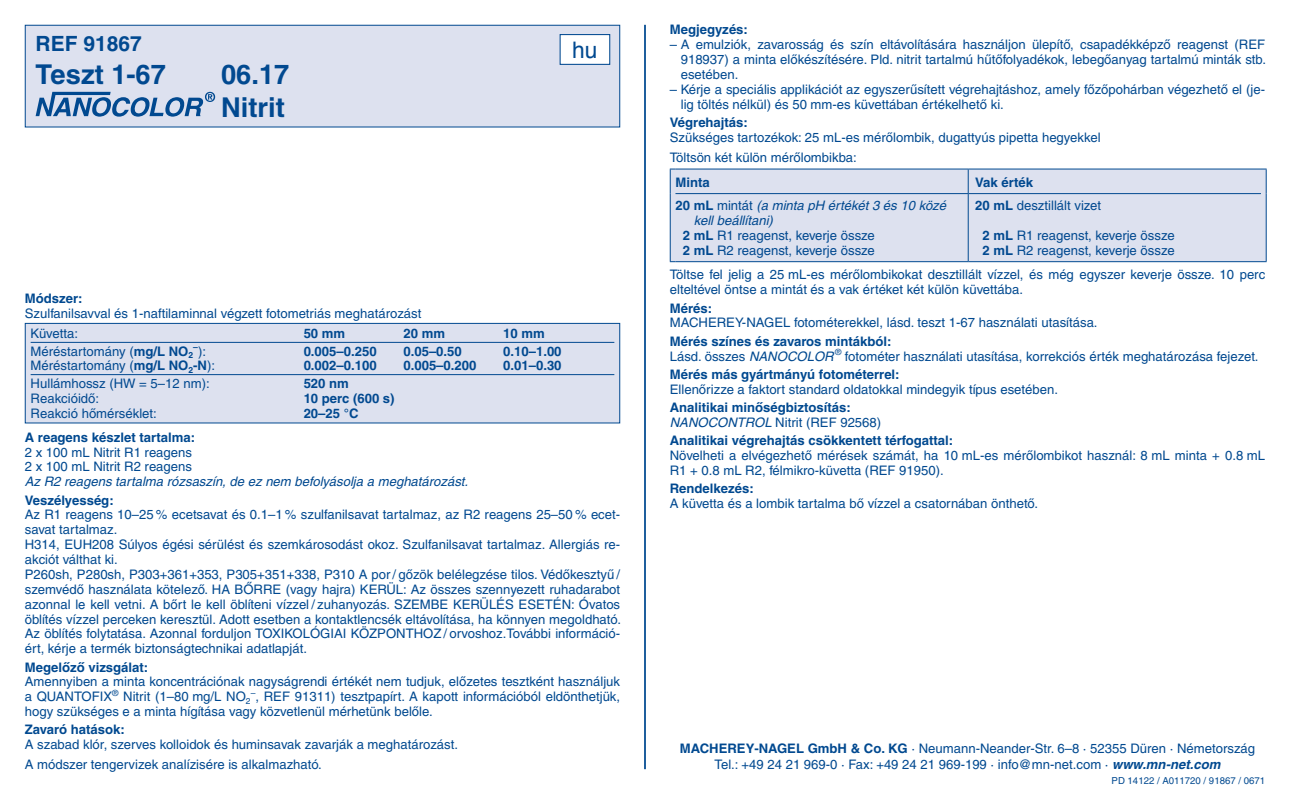
<style>
.page{position:relative;width:1290px;height:794px;background:#fff}
.page>*{position:absolute;margin:0;border:0;box-sizing:border-box;transform-origin:0 0}
.t1{font:700 27.3px/32.9px "Helvetica LT Pro";color:#014990}
.t2{font:22.75px "Helvetica";color:#014990}
.t3{font:700 21px "Helvetica LT Pro";color:#014990}
.t4{font:13.12px/14.9px "Helvetica LT Pro";color:#014990}
.t5{font:700 13.12px/14.9px "Helvetica LT Pro";color:#014990}
.t6{font:italic 13.12px "Helvetica LT Pro";color:#014990}
.t7{font:9.62px "Helvetica LT Pro";color:#014990}
.s1{font-weight:700}
.s2{font-weight:700;font-style:normal}
.s3{font-style:normal}
.s4{font-style:italic}
.s5{font-weight:400;font-style:italic}
.s6{font-weight:400}
.s7{font-weight:700;font-style:italic}
</style>
<div class="page">
<hr style="left:644px;top:25px;width:2px;height:744px;background:#014990">
<div style="left:25px;top:25px;width:595px;height:102px;background:#dde1ef"></div>
<svg style="left:36px;top:92px;width:179px;height:25px"></svg>
<div style="left:25px;top:25px;width:595px;height:102px;border:1px solid #014990"></div>
<div style="left:560px;top:35px;width:50px;height:29px;background:#fff"></div>
<div style="left:560px;top:34px;width:50px;height:31px;border:1px solid #014990"></div>
<div style="left:25px;top:323px;width:595px;height:100px;background:#dde1ef"></div>
<hr style="left:31px;top:342px;width:583px;height:1px;background:#014990">
<hr style="left:31px;top:374px;width:583px;height:1px;background:#014990">
<div style="left:25px;top:323px;width:595px;height:100px;border:1px solid #014990"></div>
<div style="left:671px;top:170px;width:595px;height:91px;background:#dde1ef"></div>
<svg style="left:670px;top:169px;width:5px;height:25px"></svg>
<hr style="left:675px;top:169px;width:293px;height:1px;background:#014990">
<svg style="left:968px;top:170px;width:1px;height:23px"></svg>
<hr style="left:968px;top:169px;width:293px;height:1px;background:#014990">
<svg style="left:1261px;top:169px;width:6px;height:25px"></svg>
<hr style="left:670px;top:194px;width:1px;height:67px;background:#014990">
<hr style="left:675px;top:193px;width:293px;height:1px;background:#014990">
<hr style="left:675px;top:261px;width:293px;height:1px;background:#014990">
<hr style="left:968px;top:194px;width:1px;height:67px;background:#014990">
<hr style="left:968px;top:193px;width:293px;height:1px;background:#014990">
<hr style="left:968px;top:261px;width:293px;height:1px;background:#014990">
<hr style="left:1266px;top:194px;width:1px;height:67px;background:#014990">
<h3 class="t3" style="left:36px;top:30px;width:108px">REF 91867</h3>
<h1 class="t1" style="left:36px;top:58px;width:132px">Teszt 1-67</h1>
<h1 class="t1" style="left:221px;top:58px;width:70px">06.17<br>Nitrit</h1>
<h2 class="t2" style="left:572px;top:32px;width:27px">hu</h2>
<p class="t5" style="left:25px;top:291px;width:59px">Módszer:</p>
<p class="t4" style="left:31px;top:303px;width:392px;line-height:20.3px;text-indent:-6px">Szulfanilsavval és 1-naftilaminnal végzett fotometriás meghatározást<br>Küvetta:</p>
<p class="t5" style="left:304px;top:326px;width:43px">50 mm</p>
<p class="t5" style="left:403px;top:326px;width:43px">20 mm</p>
<p class="t5" style="left:503px;top:326px;width:43px">10 mm</p>
<p class="t4" style="left:31px;top:343px;width:177px">Méréstartomány (<span class="s1">mg/L NO</span><sub>2</sub><sup>–</sup>):</p>
<p class="t5" style="left:304px;top:343px;width:74px">0.005–0.250</p>
<p class="t5" style="left:403px;top:343px;width:60px">0.05–0.50</p>
<p class="t5" style="left:503px;top:343px;width:60px">0.10–1.00</p>
<p class="t4" style="left:31px;top:358px;width:186px">Méréstartomány (<span class="s1">mg/L NO</span><sub>2</sub><span class="s1">-N</span>):</p>
<p class="t5" style="left:304px;top:358px;width:74px">0.002–0.100</p>
<p class="t5" style="left:403px;top:358px;width:74px">0.005–0.200</p>
<p class="t5" style="left:503px;top:358px;width:60px">0.01–0.30</p>
<p class="t4" style="left:31px;top:376px;width:181px">Hullámhossz (HW = 5–12 nm):</p>
<p class="t5" style="left:304px;top:376px;width:47px">520 nm</p>
<p class="t4" style="left:31px;top:390px;width:70px">Reakcióidő:</p>
<p class="t5" style="left:304px;top:391px;width:92px">10 perc (600 s)</p>
<p class="t4" style="left:31px;top:405px;width:128px">Reakció hőmérséklet:</p>
<p class="t5" style="left:304px;top:405px;width:56px">20–25 °C</p>
<p class="t5" style="left:25px;top:429px;width:172px">A reagens készlet tartalma:</p>
<p class="t4" style="left:25px;top:444px;width:169px">2 x 100 mL Nitrit R1 reagens<br>2 x 100 mL Nitrit R2 reagens</p>
<p class="t6" style="left:25px;top:474px;width:445px">Az R2 reagens tartalma rózsaszín, de ez nem befolyásolja a meghatározást.</p>
<p class="t5" style="left:25px;top:492px;width:90px">Veszélyesség:</p>
<p class="t4" style="left:25px;top:507px;width:598px">Az R1 reagens 10–25 % ecetsavat és 0.1–1 % szulfanilsavat tartalmaz, az R2 reagens 25–50 % ecet&shy;savat tartalmaz.<br>H314, EUH208 Súlyos égési sérülést és szemkárosodást okoz. Szulfanilsavat tartalmaz. Allergiás re&shy;akciót válthat ki.<br>P260sh, P280sh, P303+361+353, P305+351+338, P310 A por / gőzök belélegzése tilos. Védőkesztyű / szemvédő használata kötelező. HA BŐRRE (vagy hajra) KERÜL: Az összes szennyezett ruhadarabot azonnal le kell vetni. A bőrt le kell öblíteni vízzel / zuhanyozás. SZEMBE KERÜLÉS ESETÉN: Óvatos öblítés vízzel perceken keresztül. Adott esetben a kontaktlencsék eltávolítása, ha könnyen megoldható.<br>Az öblítés folytatása. Azonnal forduljon TOXIKOLÓGIAI KÖZPONTHOZ / orvoshoz.További információ&shy;ért, kérje a termék biztonságtechnikai adatlapját.</p>
<p class="t5" style="left:25px;top:659px;width:125px">Megelőző vizsgálat:</p>
<p class="t4" style="left:25px;top:674px;width:597px;text-align:justify">Amennyiben a minta koncentrációnak nagyságrendi értékét nem tudjuk, előzetes tesztként használjuk a QUANTOFIX<sup>®</sup> Nitrit (1–80 mg/L NO<sub>2</sub><sup>–</sup>, REF 91311) tesztpapírt. A kapott információból eldönthetjük, hogy szükséges e a minta hígítása vagy közvetlenül mérhetünk belőle.</p>
<p class="t5" style="left:25px;top:722px;width:101px">Zavaró hatások:</p>
<p class="t4" style="left:25px;top:735px;width:435px;line-height:19.8px">A szabad klór, szerves kolloidok és huminsavak zavarják a meghatározást.<br>A módszer tengervizek analízisére is alkalmazható.</p>
<p class="t5" style="left:670px;top:22px;width:80px">Megjegyzés:</p>
<p class="t4" style="left:681px;top:37px;width:587px;text-align:justify;text-indent:-11px">– A emulziók, zavarosság és szín eltávolítására használjon ülepítő, csapadékképző reagenst (REF 918937) a minta előkészítésére. Pld. nitrit tartalmú hűtőfolyadékok, lebegőanyag tartalmú minták stb. esetében.</p>
<p class="t4" style="left:681px;top:82px;width:586px;text-indent:-11px">– Kérje a speciális applikációt az egyszerűsített végrehajtáshoz, amely főzőpohárban végezhető el (je&shy;lig töltés nélkül) és 50 mm-es küvettában értékelhető ki.</p>
<p class="t5" style="left:670px;top:115px;width:80px">Végrehajtás:</p>
<p class="t4" style="left:670px;top:127px;width:432px;line-height:19.8px">Szükséges tartozékok: 25 mL-es mérőlombik, dugattyús pipetta hegyekkel<br>Töltsön két külön mérőlombikba:</p>
<p class="t5" style="left:675px;top:175px;width:36px">Minta</p>
<p class="t5" style="left:975px;top:175px;width:59px">Vak érték</p>
<p class="t6" style="left:675px;top:198px;width:272px"><span class="s2">20 mL</span> <span class="s3">mintát</span> (a minta pH értékét 3 és 10 közé</p>
<p class="t6" style="left:694px;top:213px;width:81px">kell beállítani)</p>
<p class="t4" style="left:683px;top:228px;width:194px"><span class="s1">2 mL</span> R1 reagenst, keverje össze</p>
<p class="t4" style="left:683px;top:243px;width:194px"><span class="s1">2 mL</span> R2 reagenst, keverje össze</p>
<p class="t4" style="left:975px;top:198px;width:127px"><span class="s1">20 mL</span> desztillált vizet</p>
<p class="t4" style="left:982px;top:228px;width:194px"><span class="s1">2 mL</span> R1 reagenst, keverje össze<br><span class="s1">2 mL</span> R2 reagenst, keverje össze</p>
<p class="t4" style="left:670px;top:267px;width:597px">Töltse fel jelig a 25 mL-es mérőlombikokat desztillált vízzel, és még egyszer keverje össze. 10 perc elteltével öntse a mintát és a vak értéket két külön küvettába.</p>
<p class="t5" style="left:670px;top:300px;width:44px">Mérés:</p>
<p class="t4" style="left:670px;top:315px;width:429px">MACHEREY‑NAGEL fotométerekkel, lásd. teszt 1-67 használati utasítása.</p>
<p class="t4" style="left:670px;top:333px;width:590px"><span class="s1">Mérés színes és zavaros mintákból:<br></span>Lásd. összes <span class="s4">NANOCOLOR</span> <sup>®</sup> fotométer használati utasítása, korrekciós érték meghatározása fejezet.</p>
<p class="t5" style="left:670px;top:367px;width:231px">Mérés más gyártmányú fotométerrel:</p>
<p class="t4" style="left:670px;top:381px;width:390px">Ellenőrizze a faktort standard oldatokkal mindegyik típus esetében.</p>
<p class="t5" style="left:670px;top:400px;width:213px">Analitikai minőségbiztosítás:<br><span class="s5">NANOCONTROL</span> <span class="s6">Nitrit (REF 92568)</span></p>
<p class="t5" style="left:670px;top:433px;width:285px">Analitikai végrehajtás csökkentett térfogattal:</p>
<p class="t4" style="left:670px;top:448px;width:597px">Növelheti a elvégezhető mérések számát, ha 10 mL-es mérőlombikot használ: 8 mL minta + 0.8 mL<br>R1 + 0.8 mL R2, félmikro-küvetta (REF 91950).</p>
<p class="t5" style="left:670px;top:481px;width:86px">Rendelkezés:</p>
<p class="t4" style="left:670px;top:496px;width:370px">A küvetta és a lombik tartalma bő vízzel a csatornában önthető.</p>
<p class="t4" style="left:680px;top:741px;width:577px;line-height:15.8px;text-align:center"><span class="s1">MACHEREY-NAGEL GmbH &amp; Co. KG</span> · Neumann-Neander-Str. 6–8 · 52355 Düren · Németország<br>Tel.: +49 24 21 969-0 · Fax: +49 24 21 969-199 · info@mn-net.com · <span class="s7">www.mn-net.com</span></p>
<p class="t7" style="left:1111px;top:774px;width:155px">PD 14122 / A011720 / 91867 / 0671</p>
</div>
